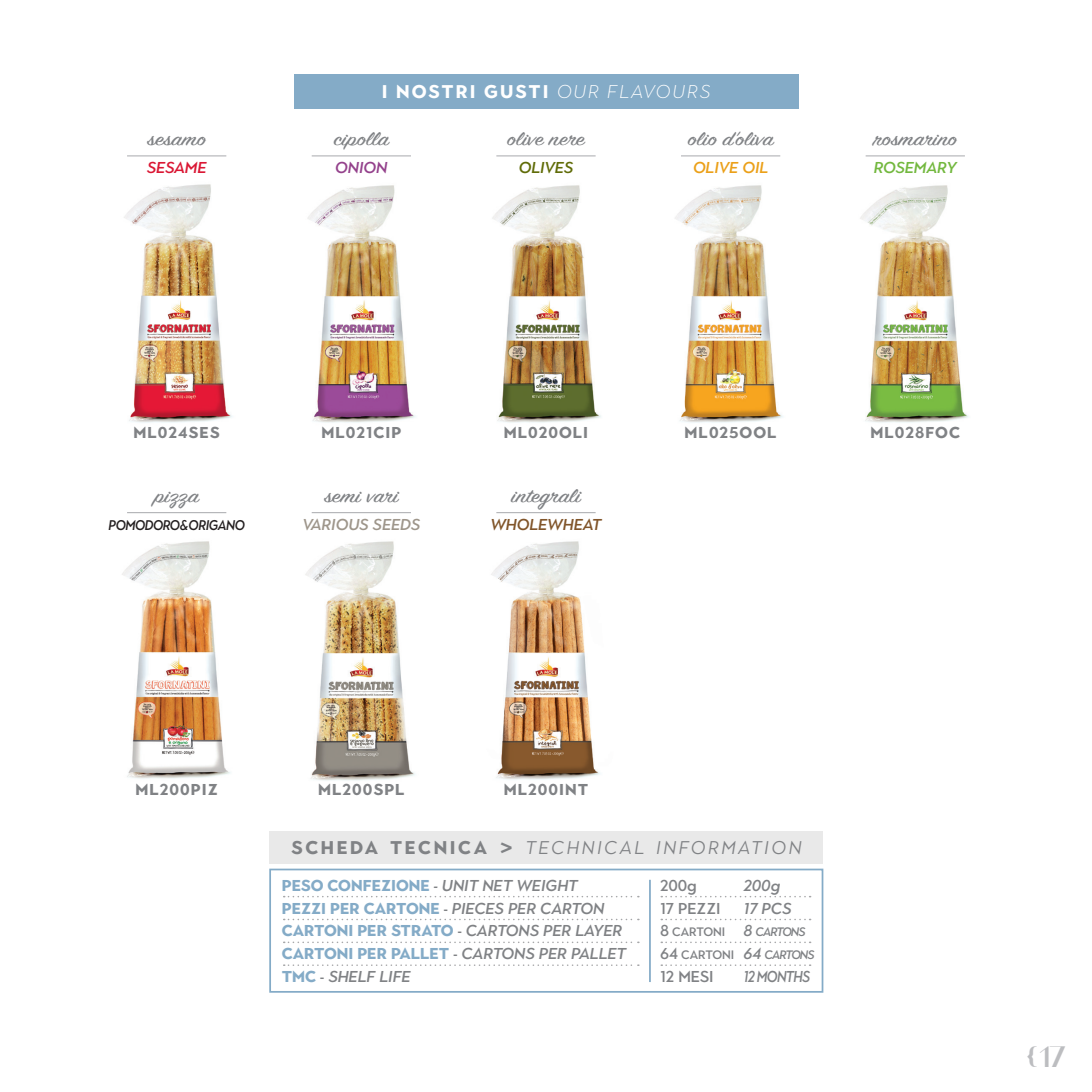
<style>
.page{position:relative;width:1092px;height:1092px;background:#fff}
.page>*{position:absolute;margin:0;border:0;box-sizing:border-box;transform-origin:0 0}
.t1{font:31.5px "Athena";color:#bcbdc0}
.t2{font:21px "Sign Painter House Script";color:#808285;scale:1.25 1}
.t3{font:italic 18.38px "Town 80 Text";letter-spacing:.145em;color:#808285}
.t4{font:700 18.38px "Town 80 Text";letter-spacing:.11em;color:#fff}
.t5{font:700 15.75px "Town 80 Text";color:#84abc7}
.t6{font:700 15.75px "Town 80 Text";letter-spacing:.065em;color:#808285}
.t7{font:italic 500 15.75px "Town 80 Text";color:#808285}
.t8{font:italic 500 15.75px "Town 80 Text";color:#9e968b}
.t9{font:500 15.75px "Town 80 Text";color:#808285}
.t10{font:italic 500 15.75px "Town 80 Text";color:#81552a}
.t11{font:italic 500 15.75px "Town 80 Text";letter-spacing:-.025em;color:#808285}
.t12{font:italic 500 15.75px "Town 80 Text";letter-spacing:-.05em;color:#808285;scale:.85 1}
.t13{font:italic 500 15.75px "Town 80 Text";color:#eba019}
.t14{font:italic 500 15.75px "Town 80 Text";color:#73b83f}
.t15{font:500 15.75px "Town 80 Text";color:#808285}
.t16{font:italic 500 15.75px "Town 80 Text";color:#da1734}
.t17{font:italic 500 15.75px "Town 80 Text";letter-spacing:-.005em;color:#606c08}
.t18{font:italic 500 15.75px "Town 80 Text";color:#94428c}
.t19{font:italic 500 14px "Town 80 Text";letter-spacing:-.03em;color:#231f20;scale:.9 1}
.t20{font:500 12.25px "Town 80 Text";color:#808285}
.s1{font-weight:300;font-style:italic}
.s2{font-weight:700;font-style:normal}
.s3{font-weight:500;font-style:normal;font-size:26.25px}
.s4{font-weight:500;font-style:italic;color:#808285}
.s5{font-style:inherit}
.s6{font-weight:500;color:#808285}
.s7{font-size:15.75px}
.s8{font-style:italic;font-size:15.75px}
.s9{font-style:italic}
.s10{font-weight:700;font-style:normal;color:#84abc7}
.s11{font-style:normal}
</style>
<div class="page">
<img style="left:305px;top:541px;width:110px;height:240px">
<img style="left:491px;top:541px;width:109px;height:239px">
<img style="left:860px;top:185px;width:109px;height:238px">
<img style="left:675px;top:185px;width:108px;height:238px">
<img style="left:492px;top:185px;width:109px;height:238px">
<img style="left:307px;top:185px;width:108px;height:238px">
<img style="left:124px;top:184px;width:108px;height:239px">
<div style="left:269px;top:830px;width:554px;height:33px;background:#e9e9e9"></div>
<div style="left:269px;top:868px;width:554px;height:124px;border:2px solid #84abc7"></div>
<div style="left:294px;top:74px;width:504px;height:35px;background:#84abc7"></div>
<hr style="left:127px;top:155px;width:99px;height:1px;background:#a8a9ad">
<hr style="left:312px;top:155px;width:99px;height:1px;background:#a8a9ad">
<hr style="left:127px;top:512px;width:99px;height:1px;background:#a8a9ad">
<hr style="left:496px;top:155px;width:99px;height:1px;background:#a8a9ad">
<hr style="left:312px;top:512px;width:99px;height:1px;background:#a8a9ad">
<hr style="left:681px;top:155px;width:99px;height:1px;background:#a8a9ad">
<hr style="left:865px;top:155px;width:99px;height:1px;background:#a8a9ad">
<hr style="left:496px;top:512px;width:99px;height:1px;background:#a8a9ad">
<img style="left:122px;top:541px;width:109px;height:238px">
<svg style="left:661px;top:895px;width:149px;height:2px"></svg>
<svg style="left:284px;top:895px;width:354px;height:2px"></svg>
<svg style="left:661px;top:918px;width:149px;height:2px"></svg>
<svg style="left:284px;top:918px;width:354px;height:2px"></svg>
<svg style="left:661px;top:941px;width:149px;height:2px"></svg>
<svg style="left:284px;top:941px;width:354px;height:2px"></svg>
<svg style="left:661px;top:964px;width:149px;height:1px"></svg>
<svg style="left:284px;top:964px;width:354px;height:1px"></svg>
<hr style="left:649px;top:879px;width:1px;height:102px;background:#84abc7">
<p class="t4" style="left:382px;top:80px;width:329px">I NOSTRI GUSTI <span class="s1">OUR FLAVOURS</span></p>
<p class="t2" style="left:147px;top:126px;width:48px">sesamo</p>
<p class="t2" style="left:687px;top:126px;width:70px">olio d'oliva</p>
<p class="t16" style="left:147px;top:158px;width:61px">SESAME</p>
<p class="t18" style="left:335px;top:158px;width:54px">ONION</p>
<p class="t2" style="left:334px;top:126px;width:46px">cipolla</p>
<p class="t2" style="left:507px;top:126px;width:63px">olive nere</p>
<p class="t2" style="left:873px;top:126px;width:68px">rosmarino</p>
<p class="t13" style="left:693px;top:158px;width:77px">OLIVE OIL</p>
<p class="t14" style="left:873px;top:158px;width:84px">ROSEMARY</p>
<p class="t17" style="left:518px;top:158px;width:56px">OLIVES</p>
<p class="t6" style="left:133px;top:422px;width:67px">ML024SES</p>
<p class="t6" style="left:321px;top:422px;width:81px">ML021CIP</p>
<p class="t6" style="left:503px;top:422px;width:84px">ML020OLI</p>
<p class="t6" style="left:684px;top:422px;width:93px">ML025OOL</p>
<p class="t6" style="left:870px;top:422px;width:90px">ML028FOC</p>
<p class="t2" style="left:154px;top:482px;width:37px">pizza</p>
<p class="t2" style="left:324px;top:482px;width:61px">semi vari</p>
<p class="t2" style="left:511px;top:482px;width:57px">integrali</p>
<p class="t19" style="left:109px;top:516px;width:153px">POMODORO&amp;ORIGANO</p>
<p class="t8" style="left:302px;top:514px;width:119px">VARIOUS SEEDS</p>
<p class="t10" style="left:490px;top:514px;width:113px">WHOLEWHEAT</p>
<p class="t6" style="left:135px;top:778px;width:84px">ML200PIZ</p>
<p class="t6" style="left:318px;top:778px;width:88px">ML200SPL</p>
<p class="t6" style="left:504px;top:778px;width:66px">ML200INT</p>
<p class="t3" style="left:291px;top:835px;width:511px"><span class="s2">SCHEDA TECNICA</span> <span class="s3">&gt;</span> TECHNICAL INFORMATION</p>
<p class="t5" style="left:282px;top:875px;width:297px">PESO CONFEZIONE <span class="s4">- UNIT NET WEIGHT</span></p>
<p class="t9" style="left:660px;top:875px;width:38px">200<span class="s5">g</span></p>
<p class="t11" style="left:743px;top:875px;width:38px">200g</p>
<p class="t5" style="left:282px;top:897px;width:324px">PEZZI PER CARTONE <span class="s6">-</span> <span class="s4">PIECES PER CARTON</span></p>
<p class="t9" style="left:660px;top:897px;width:62px">17 PEZZI</p>
<p class="t11" style="left:743px;top:897px;width:49px">17 PCS</p>
<p class="t5" style="left:282px;top:920px;width:342px">CA RTONI PER ST RATO <span class="s6">-</span> <span class="s4">CARTONS PER LAYER</span></p>
<p class="t20" style="left:660px;top:924px;width:147px"><span class="s7">8</span> CARTONI <span class="s8">8</span> <span class="s9">CARTONS</span></p>
<p class="t5" style="left:282px;top:943px;width:346px">CARTONI PER PALLET <span class="s6">-</span> <span class="s4">CARTONS PER PALLET</span></p>
<p class="t20" style="left:660px;top:946px;width:156px"><span class="s7">64</span> CARTONI <span class="s8">64</span> <span class="s9">CARTONS</span></p>
<p class="t7" style="left:282px;top:966px;width:130px"><span class="s10">TMC</span> <span class="s11">-</span> SHELF LIFE</p>
<p class="t15" style="left:660px;top:966px;width:55px"><span class="s5">12</span> MESI</p>
<p class="t12" style="left:743px;top:966px;width:80px">12 MONTHS</p>
<h1 class="t1" style="left:1024px;top:1034px;width:44px">{ 17</h1>
</div>
